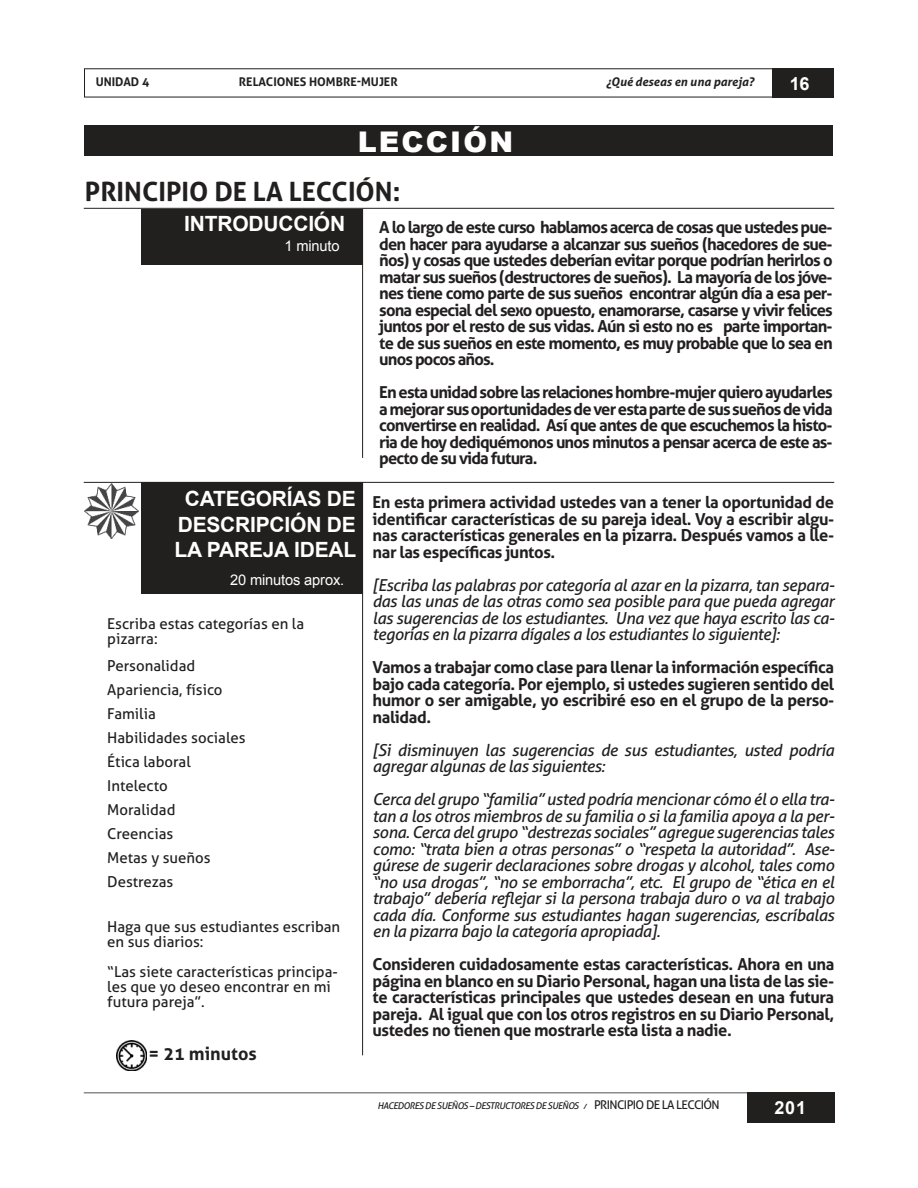
<style>
.page{position:relative;width:918px;height:1188px;background:#fff}
.page>*{position:absolute;margin:0;border:0;box-sizing:border-box;transform-origin:0 0}
.t1{font:900 28.5px "Arial";letter-spacing:.075em;color:#fff}
.t2{font:700 26.55px "Aller";color:#221f1f}
.t3{font:700 21px/25.2px "Arial";letter-spacing:-.01em;color:#fff;text-align:center}
.t4{font:700 18px "Aller";color:#221f1f}
.t5{font:700 18px "Arial";color:#fff}
.t6{font:700 16.5px/16.5px "Aller";letter-spacing:-.025em;color:#221f1f;text-align:justify}
.t7{font:italic 16.5px/16.5px "Aller";letter-spacing:-.025em;color:#221f1f;text-align:justify}
.t8{font:15px/24px "Aller";color:#221f1f}
.t9{font:14.7px "Arial";letter-spacing:-.01em;color:#fff}
.t10{font:700 12px "Aller";color:#221f1f}
.t11{font:italic 700 12px "Aller";color:#221f1f}
.t12{font:italic 9.3px "Aller";letter-spacing:-.05em;color:#221f1f}
.s1{font-style:normal;font-size:12px}
</style>
<div class="page">
<div style="left:84px;top:125px;width:749px;height:31px;background:#221f1f"></div>
<hr style="left:84px;top:208px;width:750px;height:1px;background:#221f1f">
<hr style="left:362px;top:209px;width:1px;height:249px;background:#221f1f">
<hr style="left:84px;top:482px;width:750px;height:1px;background:#221f1f">
<hr style="left:362px;top:482px;width:1px;height:573px;background:#221f1f">
<div style="left:142px;top:483px;width:221px;height:111px;background:#221f1f"></div>
<div style="left:142px;top:209px;width:221px;height:55px;background:#221f1f"></div>
<div style="left:772px;top:68px;width:62px;height:29px;background:#221f1f"></div>
<hr style="left:84px;top:1092px;width:750px;height:2px;background:#898b8e">
<div style="left:747px;top:1092px;width:87px;height:31px;background:#221f1f"></div>
<img style="left:84px;top:484px;width:55px;height:54px">
<img style="left:117px;top:1040px;width:30px;height:31px">
<p class="t11" style="left:606px;top:77px;width:150px">¿Qué deseas en una pareja?</p>
<p class="t10" style="left:96px;top:74px;width:55px">UNIDAD 4</p>
<p class="t10" style="left:239px;top:74px;width:160px">RELACIONES HOMBRE-MUJER</p>
<p class="t5" style="left:790px;top:73px;width:21px">16</p>
<h1 class="t1" style="left:358px;top:126px;width:157px">LECCIÓN</h1>
<h2 class="t2" style="left:85px;top:177px;width:317px">PRINCIPIO DE LA LECCIÓN:</h2>
<p class="t6" style="left:379px;top:220px;width:455px">A lo largo de este curso hablamos acerca de cosas que ustedes pue&shy;den hacer para ayudarse a alcanzar sus sueños (hacedores de sue&shy;ños) y cosas que ustedes deberían evitar porque podrían herirlos o matar sus sueños (destructores de sueños). La mayoría de los jóve&shy;nes tiene como parte de sus sueños encontrar algún día a esa per&shy;sona especial del sexo opuesto, enamorarse, casarse y vivir felices juntos por el resto de sus vidas. Aún si esto no es parte importan&shy;te de sus sueños en este momento, es muy probable que lo sea en unos pocos años.</p>
<p class="t6" style="left:379px;top:385px;width:455px">En esta unidad sobre las relaciones hombre-mujer quiero ayudarles a mejorar sus oportunidades de ver esta parte de sus sueños de vida convertirse en realidad. Así que antes de que escuchemos la histo&shy;ria de hoy dediquémonos unos minutos a pensar acerca de este as&shy;pecto de su vida futura.</p>
<p class="t3" style="left:184px;top:212px;width:163px">INTRODUCCIÓN</p>
<p class="t9" style="left:284px;top:240px;width:57px">1 minuto</p>
<p class="t3" style="left:174px;top:487px;width:183px">CATEGORÍAS DE<br>DESCRIPCIÓN DE<br>LA PAREJA IDEAL</p>
<p class="t9" style="left:230px;top:575px;width:116px">20 minutos aprox.</p>
<p class="t8" style="left:107px;top:617px;width:198px;line-height:15px">Escriba estas categorías en la pizarra:</p>
<p class="t8" style="left:107px;top:655px;width:140px">Personalidad<br>Apariencia, físico<br>Familia<br>Habilidades sociales<br>Ética laboral<br>Intelecto<br>Moralidad<br>Creencias<br>Metas y sueños<br>Destrezas</p>
<p class="t8" style="left:107px;top:920px;width:235px;line-height:15px">Haga que sus estudiantes escriban en sus diarios:</p>
<p class="t8" style="left:107px;top:965px;width:232px;line-height:15px">“Las siete características principa&shy;les que yo deseo encontrar en mi futura pareja”.</p>
<p class="t4" style="left:149px;top:1044px;width:110px">= 21 minutos</p>
<p class="t6" style="left:373px;top:495px;width:463px">En esta primera actividad ustedes van a tener la oportunidad de identif㘶car características de su pareja ideal. Voy a escribir algu&shy;nas características generales en la pizarra. Después vamos a lle&shy;nar las específ㘶cas juntos.</p>
<p class="t7" style="left:373px;top:577px;width:463px">[Escriba las palabras por categoría al azar en la pizarra, tan separa&shy;das las unas de las otras como sea posible para que pueda agregar las sugerencias de los estudiantes. Una vez que haya escrito las ca&shy;tegorías en la pizarra dígales a los estudiantes lo siguiente]:</p>
<p class="t6" style="left:373px;top:659px;width:463px">Vamos a trabajar como clase para llenar la información específ㘶ca bajo cada categoría. Por ejemplo, si ustedes sugieren sentido del humor o ser amigable, yo escribiré eso en el grupo de la perso&shy;nalidad.</p>
<p class="t7" style="left:373px;top:742px;width:463px">[Si disminuyen las sugerencias de sus estudiantes, usted podría agregar algunas de las siguientes:</p>
<p class="t7" style="left:373px;top:791px;width:463px">Cerca del grupo “familia” usted podría mencionar cómo él o ella tra&shy;tan a los otros miembros de su familia o si la familia apoya a la per&shy;sona. Cerca del grupo “destrezas sociales” agregue sugerencias tales como: “trata bien a otras personas” o “respeta la autoridad”. Ase&shy;gúrese de sugerir declaraciones sobre drogas y alcohol, tales como “no usa drogas”, “no se emborracha”, etc. El grupo de “ética en el trabajo” debería ref㘶ejar si la persona trabaja duro o va al trabajo cada día. Conforme sus estudiantes hagan sugerencias, escríbalas en la pizarra bajo la categoría apropiada].</p>
<p class="t6" style="left:373px;top:957px;width:463px">Consideren cuidadosamente estas características. Ahora en una página en blanco en su Diario Personal, hagan una lista de las sie&shy;te características principales que ustedes desean en una futura pareja. Al igual que con los otros registros en su Diario Personal, ustedes no tienen que mostrarle esta lista a nadie.</p>
<p class="t12" style="left:377px;top:1100px;width:344px">HACEDORES DE SUEÑOS – DESTRUCTORES DE SUEÑOS / <span class="s1">PRINCIPIO DE LA LECCIÓN</span></p>
<p class="t5" style="left:774px;top:1097px;width:33px">201</p>
</div>
